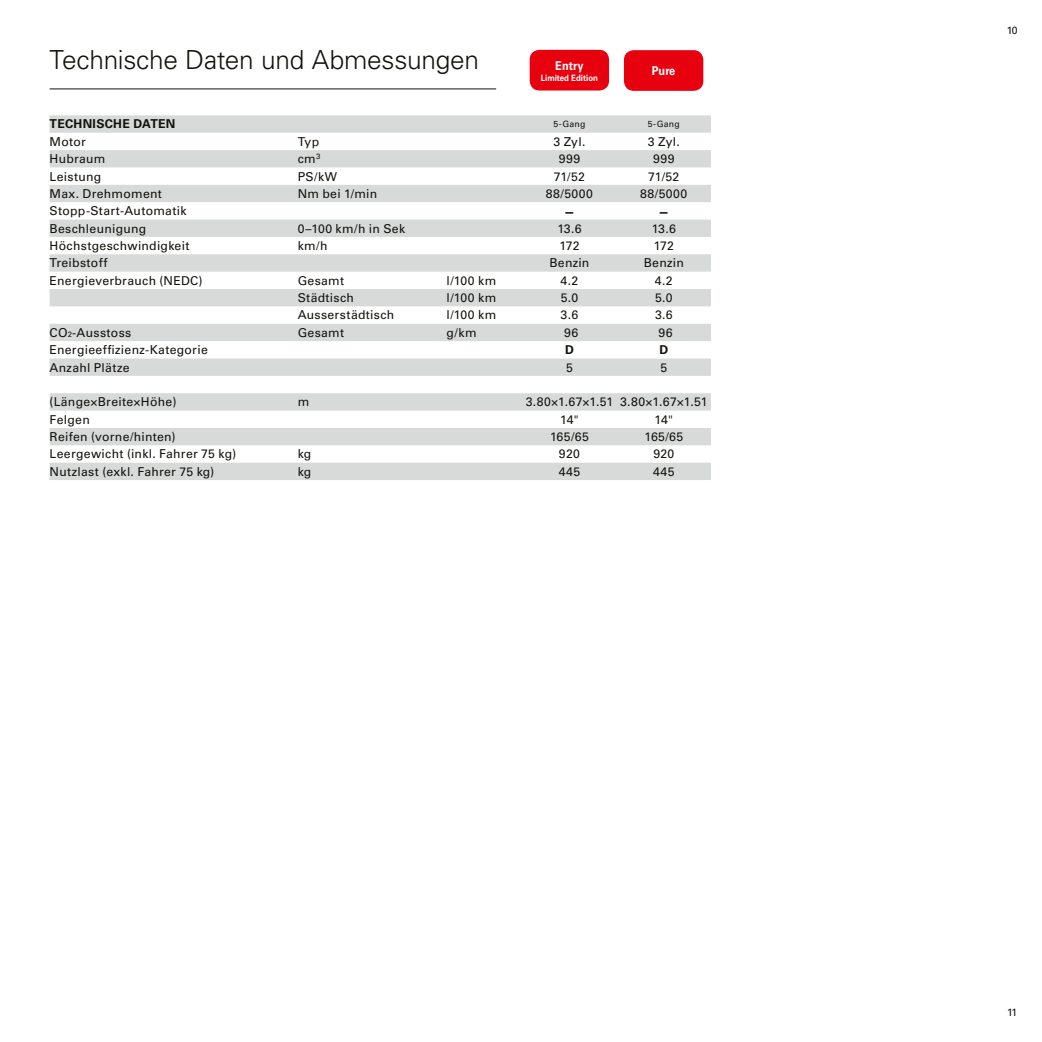
<style>
.page{position:relative;width:1042px;height:1042px;background:#fff}
.page>*{position:absolute;margin:0;border:0;box-sizing:border-box;transform-origin:0 0}
.t1{font:300 26.25px "Univers LT Std";letter-spacing:-.01em;color:#12120d}
.t2{font:700 15.75px "Univers LT Std";color:#12120d}
.t3{font:12.25px "Univers LT Std";letter-spacing:.025em;color:#12120d}
.t4{font:700 12.25px "Univers LT Std";letter-spacing:.025em;color:#12120d}
.t5{font:700 12.25px "Univers LT Std";color:#fff;scale:.9 1}
.t6{font:10.5px "Univers LT Std";color:#12120d}
.t7{font:700 8.75px "Univers LT Std";color:#fff;scale:.9 1}
.t8{font:8.75px "Univers LT Std";letter-spacing:.025em;color:#12120d}
.s1{font-size:7.7px}
</style>
<div class="page">
<svg style="left:50px;top:115px;width:661px;height:365px;fill:#dbdddd"></svg>
<hr style="left:50px;top:88px;width:446px;height:1px;background:#12120d">
<div style="left:530px;top:50px;width:79px;height:41px;background:#e7000e;border-radius:10px"></div>
<div style="left:624px;top:50px;width:79px;height:41px;background:#e7000e;border-radius:10px"></div>
<h1 class="t1" style="left:50px;top:43px;width:431px">Technische Daten und Abmessungen</h1>
<p class="t5" style="left:555px;top:59px;width:33px">Entry</p>
<p class="t7" style="left:541px;top:72px;width:65px">Limited Edition</p>
<p class="t5" style="left:652px;top:64px;width:28px">Pure</p>
<p class="t4" style="left:50px;top:117px;width:127px">TECHNISCHE DATEN</p>
<p class="t8" style="left:553px;top:119px;width:33px">5-Gang</p>
<p class="t8" style="left:648px;top:119px;width:33px">5-Gang</p>
<p class="t3" style="left:50px;top:134px;width:38px">Motor</p>
<p class="t3" style="left:298px;top:134px;width:23px">Typ</p>
<p class="t3" style="left:553px;top:134px;width:33px">3 Zyl.</p>
<p class="t3" style="left:648px;top:134px;width:33px">3 Zyl.</p>
<p class="t3" style="left:50px;top:152px;width:57px">Hubraum</p>
<p class="t3" style="left:298px;top:152px;width:24px">cm<sup>3</sup></p>
<p class="t3" style="left:559px;top:152px;width:23px">999</p>
<p class="t3" style="left:653px;top:152px;width:23px">999</p>
<p class="t3" style="left:50px;top:169px;width:53px">Leistung</p>
<p class="t3" style="left:298px;top:169px;width:41px">PS/kW</p>
<p class="t3" style="left:554px;top:169px;width:33px">71/52</p>
<p class="t3" style="left:648px;top:169px;width:33px">71/52</p>
<p class="t3" style="left:50px;top:186px;width:114px">Max. Drehmoment</p>
<p class="t3" style="left:298px;top:186px;width:81px">Nm bei 1/min</p>
<p class="t3" style="left:546px;top:186px;width:49px">88/5000</p>
<p class="t3" style="left:640px;top:186px;width:49px">88/5000</p>
<p class="t3" style="left:50px;top:204px;width:138px">Stopp-Start-Automatik</p>
<p class="t2" style="left:565px;top:202px;width:9px">–</p>
<p class="t2" style="left:660px;top:202px;width:9px">–</p>
<p class="t3" style="left:50px;top:221px;width:98px">Beschleunigung</p>
<p class="t3" style="left:298px;top:221px;width:109px">0–100 km/h in Sek</p>
<p class="t3" style="left:557px;top:221px;width:26px">13.6</p>
<p class="t3" style="left:652px;top:221px;width:26px">13.6</p>
<p class="t3" style="left:50px;top:238px;width:141px">Höchstgeschwindigkeit</p>
<p class="t3" style="left:298px;top:238px;width:31px">km/h</p>
<p class="t3" style="left:559px;top:238px;width:22px">172</p>
<p class="t3" style="left:654px;top:238px;width:22px">172</p>
<p class="t3" style="left:50px;top:256px;width:60px">Treibstoff</p>
<p class="t3" style="left:549px;top:256px;width:41px">Benzin</p>
<p class="t3" style="left:644px;top:256px;width:41px">Benzin</p>
<p class="t3" style="left:50px;top:273px;width:154px">Energieverbrauch (NEDC)</p>
<p class="t3" style="left:298px;top:273px;width:48px">Gesamt</p>
<p class="t3" style="left:446px;top:273px;width:51px">l/100 km</p>
<p class="t3" style="left:560px;top:273px;width:19px">4.2</p>
<p class="t3" style="left:655px;top:273px;width:19px">4.2</p>
<p class="t3" style="left:298px;top:290px;width:58px">Städtisch</p>
<p class="t3" style="left:446px;top:290px;width:51px">l/100 km</p>
<p class="t3" style="left:561px;top:290px;width:19px">5.0</p>
<p class="t3" style="left:655px;top:290px;width:19px">5.0</p>
<p class="t3" style="left:298px;top:308px;width:98px">Ausserstädtisch</p>
<p class="t3" style="left:446px;top:308px;width:51px">l/100 km</p>
<p class="t3" style="left:561px;top:308px;width:19px">3.6</p>
<p class="t3" style="left:655px;top:308px;width:19px">3.6</p>
<p class="t3" style="left:50px;top:325px;width:83px">CO<span class="s1">2</span>-Ausstoss</p>
<p class="t3" style="left:298px;top:325px;width:48px">Gesamt</p>
<p class="t3" style="left:446px;top:325px;width:32px">g/km</p>
<p class="t3" style="left:564px;top:325px;width:16px">96</p>
<p class="t3" style="left:658px;top:325px;width:16px">96</p>
<p class="t3" style="left:50px;top:343px;width:160px">Energieeffizienz-Kategorie</p>
<p class="t4" style="left:565px;top:343px;width:10px">D</p>
<p class="t4" style="left:659px;top:343px;width:10px">D</p>
<p class="t3" style="left:50px;top:360px;width:81px">Anzahl Plätze</p>
<p class="t3" style="left:566px;top:360px;width:8px">5</p>
<p class="t3" style="left:660px;top:360px;width:8px">5</p>
<p class="t3" style="left:50px;top:395px;width:128px">(Länge×Breite×Höhe)</p>
<p class="t3" style="left:298px;top:395px;width:13px">m</p>
<p class="t3" style="left:526px;top:395px;width:183px">3.80×1.67×1.51 3.80×1.67×1.51</p>
<p class="t3" style="left:50px;top:412px;width:42px">Felgen</p>
<p class="t3" style="left:560px;top:412px;width:20px">14"</p>
<p class="t3" style="left:654px;top:412px;width:20px">14"</p>
<p class="t3" style="left:50px;top:429px;width:128px">Reifen (vorne/hinten)</p>
<p class="t3" style="left:550px;top:429px;width:40px">165/65</p>
<p class="t3" style="left:644px;top:429px;width:40px">165/65</p>
<p class="t3" style="left:50px;top:447px;width:188px">Leergewicht (inkl. Fahrer 75 kg)</p>
<p class="t3" style="left:298px;top:447px;width:15px">kg</p>
<p class="t3" style="left:559px;top:447px;width:23px">920</p>
<p class="t3" style="left:653px;top:447px;width:23px">920</p>
<p class="t3" style="left:50px;top:464px;width:166px">Nutzlast (exkl. Fahrer 75 kg)</p>
<p class="t3" style="left:298px;top:464px;width:15px">kg</p>
<p class="t3" style="left:559px;top:464px;width:23px">445</p>
<p class="t3" style="left:653px;top:464px;width:23px">445</p>
<p class="t6" style="left:1006px;top:24px;width:13px">10</p>
<p class="t6" style="left:1007px;top:1006px;width:12px">11</p>
</div>
